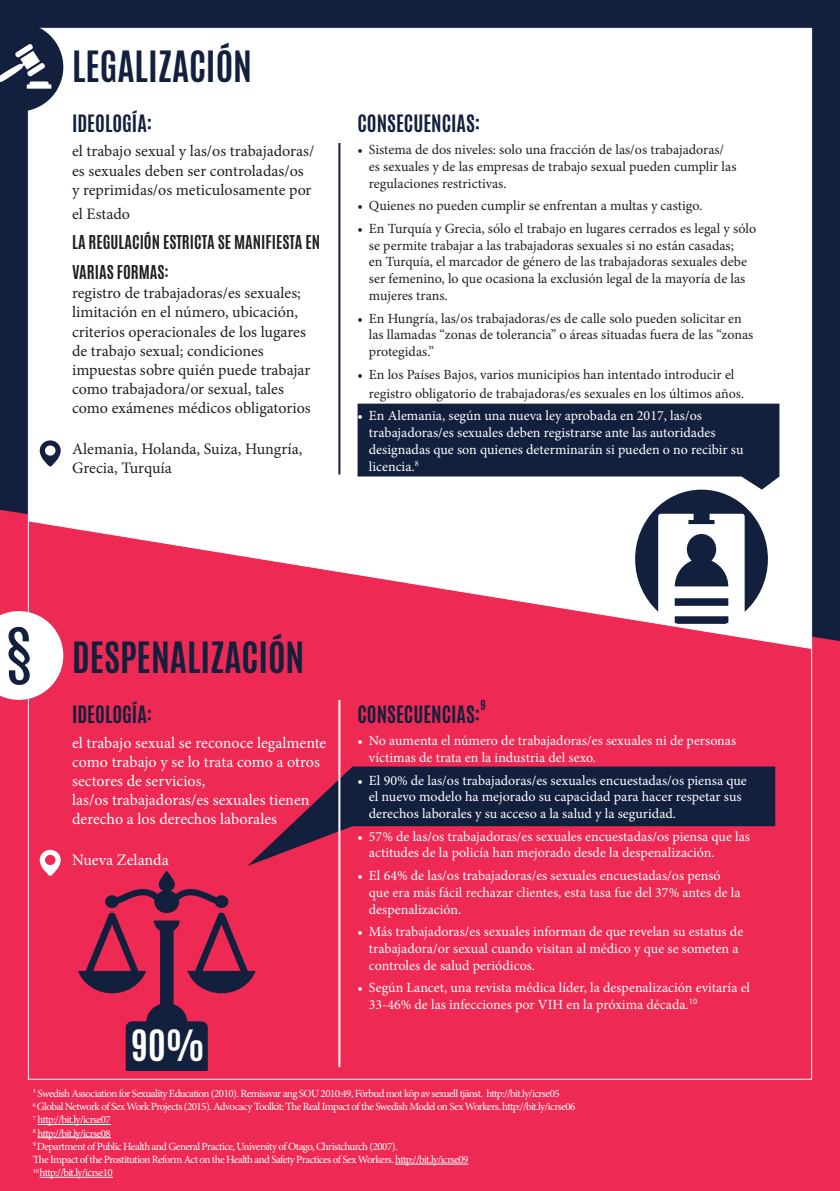
<style>
.page{position:relative;width:840px;height:1191px;background:#fff}
.page>*{position:absolute;margin:0;border:0;box-sizing:border-box;transform-origin:0 0}
.Main{font:66px "Antonio";color:#121f3d}
.Main-2{font:700 36px "Antonio";color:#121f3d}
.Main-3{font:700 36px "Antonio";color:#fff}
.HeadLine{font:700 20px "Antonio";color:#121f3d}
.t1{font:16px/19.2px "Minion Pro";color:#231f20}
.t2{font:16px/19.2px "Minion Pro";color:#fff}
.t3{font:700 16px/30px "Antonio";color:#231f20}
.t4{font:14px/16.8px "Minion Pro";color:#fff}
.t5{font:14px/16.8px "Minion Pro";color:#231f20}
.HeadLine-2{font:700 11.6px "Antonio";color:#121f3d}
.Paragraph_Style_1{font:11px/13.2px "Minion Pro";letter-spacing:-.05em;color:#fff}
.s1{font-family:"Minion Pro";font-weight:400}
</style>
<div class="page">
<div style="left:0;top:0;width:839px;height:1191px;background:#ee2953"></div>
<div style="left:0;top:0;width:839px;height:641px;background:#121f3d"></div>
<div style="left:27px;top:27px;width:785px;height:491px;background:#fff"></div>
<svg style="left:27px;top:518px;width:785px;height:562px"></svg>
<hr style="left:38px;top:1124px;width:73px;height:1px;background:#fff">
<hr style="left:38px;top:1137px;width:73px;height:1px;background:#fff">
<hr style="left:395px;top:1163px;width:73px;height:1px;background:#fff">
<hr style="left:40px;top:1177px;width:73px;height:1px;background:#fff">
<svg style="left:0;top:23px;width:63px;height:88px;background:#4c556c"></svg>
<svg style="left:40px;top:440px;width:21px;height:26px"></svg>
<svg style="left:357px;top:403px;width:422px;height:221px;background:#9b90a0"></svg>
<hr style="left:338px;top:143px;width:2px;height:331px;background:#121f3d">
<svg style="left:0;top:611px;width:63px;height:89px;background:#fcdde3"></svg>
<svg style="left:247px;top:766px;width:527px;height:100px;fill:#121f3d"></svg>
<hr style="left:338px;top:700px;width:2px;height:367px;background:#fff">
<svg style="left:40px;top:850px;width:21px;height:26px"></svg>
<svg style="left:78px;top:870px;width:177px;height:201px"></svg>
<p class="Main-2" style="left:72px;top:39px;width:181px">LEGALIZACIÓN</p>
<p class="HeadLine" style="left:72px;top:108px;width:82px">IDEOLOGÍA:</p>
<p class="t1" style="left:72px;top:142px;width:244px">el trabajo sexual y las/os trabajadoras/ es sexuales deben ser controladas/os y reprimidas/os meticulosamente por</p>
<p class="t3" style="left:72px;top:197px;width:249px"><span class="s1">el Estado<br></span>LA REGULACIÓN ESTRICTA SE MANIFIESTA EN<br>VARIAS FORMAS:</p>
<p class="t1" style="left:72px;top:283px;width:240px">registro de trabajadoras/es sexuales; limitación en el número, ubicación, criterios operacionales de los lugares de trabajo sexual; condiciones impuestas sobre quién puede trabajar como trabajadora/or sexual, tales como exámenes médicos obligatorios</p>
<p class="t1" style="left:72px;top:439px;width:232px">Alemania, Holanda, Suiza, Hungría,<br>Grecia, Turquía</p>
<p class="HeadLine" style="left:357px;top:108px;width:124px">CONSECUENCIAS:</p>
<p class="t5" style="left:369px;top:141px;width:369px;text-indent:-11px">• Sistema de dos niveles: solo una fracción de las/os trabajadoras/ es sexuales y de las empresas de trabajo sexual pueden cumplir las regulaciones restrictivas.</p>
<p class="t5" style="left:357px;top:197px;width:346px">• Quienes no pueden cumplir se enfrentan a multas y castigo.</p>
<p class="t5" style="left:369px;top:220px;width:388px;text-indent:-11px">• En Turquía y Grecia, sólo el trabajo en lugares cerrados es legal y sólo se permite trabajar a las trabajadoras sexuales si no están casadas;<br>en Turquía, el marcador de género de las trabajadoras sexuales debe ser femenino, lo que ocasiona la exclusión legal de la mayoría de las mujeres trans.</p>
<p class="t5" style="left:369px;top:310px;width:386px;text-indent:-11px">• En Hungría, las/os trabajadoras/es de calle solo pueden solicitar en las llamadas “zonas de tolerancia” o áreas situadas fuera de las “zonas protegidas.”</p>
<p class="t5" style="left:369px;top:364px;width:376px;line-height:19.2px;text-indent:-11px">• En los Países Bajos, varios municipios han intentado introducir el registro obligatorio de trabajadoras/es sexuales en los últimos años.</p>
<p class="t4" style="left:369px;top:407px;width:376px;text-indent:-11px">• En Alemania, según una nueva ley aprobada en 2017, las/os trabajadoras/es sexuales deben registrarse ante las autoridades designadas que son quienes determinarán si pueden o no recibir su licencia.<sup>8</sup></p>
<p class="Main" style="left:6px;top:607px;width:27px">§</p>
<p class="Main-2" style="left:72px;top:630px;width:234px">DESPENALIZACIÓN</p>
<p class="HeadLine" style="left:72px;top:699px;width:82px">IDEOLOGÍA:</p>
<p class="t2" style="left:72px;top:733px;width:256px">el trabajo sexual se reconoce legalmente como trabajo y se lo trata como a otros sectores de servicios,</p>
<p class="t2" style="left:72px;top:790px;width:239px">las/os trabajadoras/es sexuales tienen derecho a los derechos laborales</p>
<p class="t2" style="left:72px;top:850px;width:98px">Nueva Zelanda</p>
<p class="Main-3" style="left:131px;top:1018px;width:75px">90%</p>
<p class="HeadLine-2" style="left:480px;top:696px;width:7px">9</p>
<p class="t4" style="left:369px;top:732px;width:368px;text-indent:-11px">• No aumenta el número de trabajadoras/es sexuales ni de personas víctimas de trata en la industria del sexo.</p>
<p class="t4" style="left:369px;top:771px;width:379px;text-indent:-11px">• El 90% de las/os trabajadoras/es sexuales encuestadas/os piensa que el nuevo modelo ha mejorado su capacidad para hacer respetar sus derechos laborales y su acceso a la salud y la seguridad.</p>
<p class="t4" style="left:369px;top:828px;width:382px;text-indent:-11px">• 57% de las/os trabajadoras/es sexuales encuestadas/os piensa que las actitudes de la policía han mejorado desde la despenalización.</p>
<p class="t4" style="left:369px;top:867px;width:373px;text-indent:-11px">• El 64% de las/os trabajadoras/es sexuales encuestadas/os pensó que era más fácil rechazar clientes, esta tasa fue del 37% antes de la despenalización.</p>
<p class="t4" style="left:369px;top:923px;width:376px;text-indent:-11px">• Más trabajadoras/es sexuales informan de que revelan su estatus de trabajadora/or sexual cuando visitan al médico y que se someten a controles de salud periódicos.</p>
<p class="t4" style="left:369px;top:979px;width:382px;text-indent:-11px">• Según Lancet, una revista médica líder, la despenalización evitaría el<br>33-46% de las infecciones por VIH en la próxima década.<sup>10</sup></p>
<p class="HeadLine" style="left:357px;top:699px;width:124px">CONSECUENCIAS:</p>
<p class="Paragraph_Style_1" style="left:33px;top:1087px;width:528px"><sup>5</sup> Swedish Association for Sexuality Education (2010). Remissvar ang SOU 2010:49, Förbud mot köp av sexuell tjänst. http://bit.ly/icrse05</p>
<p class="Paragraph_Style_1" style="left:33px;top:1100px;width:544px"><sup>6</sup> Global Network of Sex Work Projects (2015). Advocacy Toolkit: The Real Impact of the Swedish Model on Sex Workers. http://bit.ly/icrse06</p>
<p class="Paragraph_Style_1" style="left:33px;top:1113px;width:79px"><sup>7</sup> http://bit.ly/icrse07</p>
<p class="Paragraph_Style_1" style="left:33px;top:1126px;width:79px"><sup>8</sup> http://bit.ly/icrse08</p>
<p class="Paragraph_Style_1" style="left:33px;top:1139px;width:437px"><sup>9</sup> Department of Public Health and General Practice, University of Otago, Christchurch (2007).<br>The Impact of the Prostitution Reform Act on the Health and Safety Practices of Sex Workers. http://bit.ly/icrse09</p>
<p class="Paragraph_Style_1" style="left:33px;top:1166px;width:81px"><sup>10</sup> http://bit.ly/icrse10</p>
</div>
